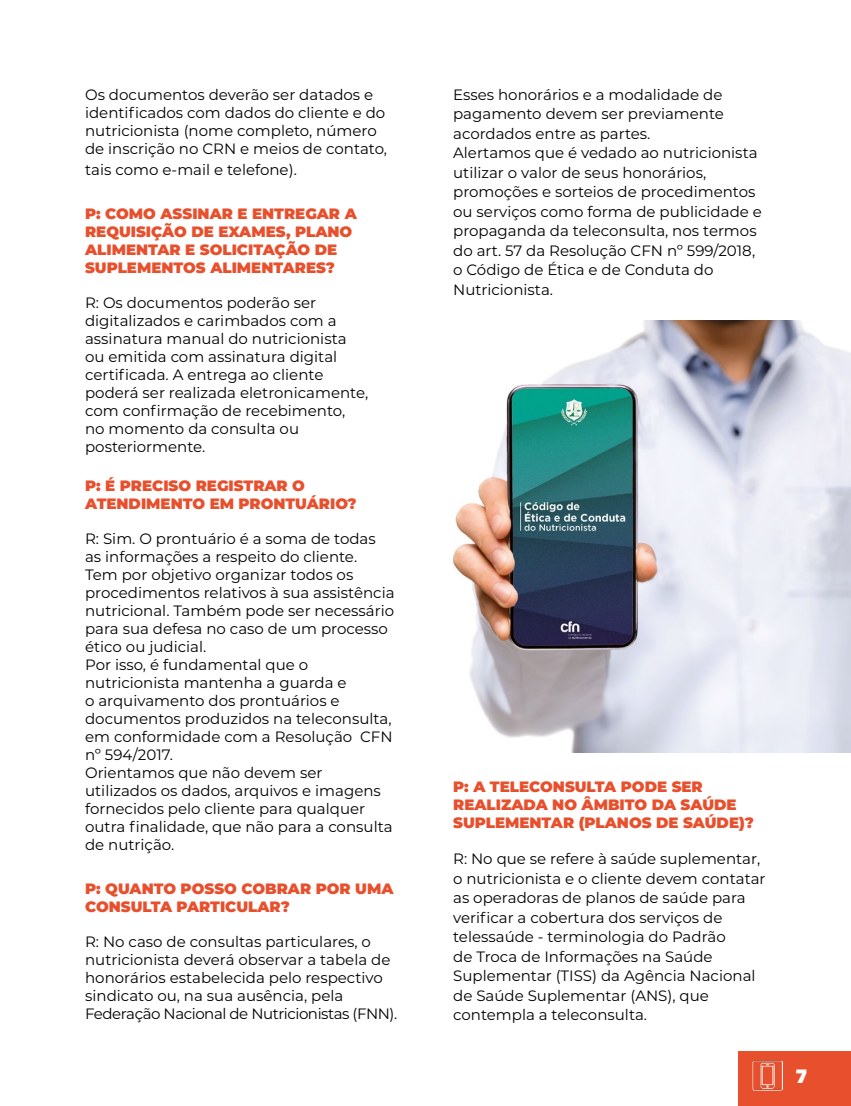
<style>
.page{position:relative;width:851px;height:1106px;background:#fff}
.page>*{position:absolute;margin:0;border:0;box-sizing:border-box;transform-origin:0 0}
.t1{font:900 18px "Clan";color:#fff}
.t2{font:15px/18px "Montserrat";color:#000}
.t3{font:900 15px/18px "Montserrat";color:#e84f2c}
</style>
<div class="page">
<div style="left:738px;top:1051px;width:112px;height:55px;background:#e84f2c"></div>
<img style="left:752px;top:1060px;width:30px;height:30px">
<img style="left:453px;top:320px;width:397px;height:432px">
<p class="t2" style="left:85px;top:85px;width:303px">Os documentos deverão ser datados e identificados com dados do cliente e do nutricionista (nome completo, número de inscrição no CRN e meios de contato,</p>
<p class="t2" style="left:85px;top:160px;width:213px">tais como e-mail e telefone).</p>
<p class="t3" style="left:85px;top:203px;width:273px">P: COMO ASSINAR E ENTREGAR A<br>REQUISIÇÃO DE EXAMES, PLANO<br>ALIMENTAR E SOLICITAÇÃO DE<br>SUPLEMENTOS ALIMENTARES?</p>
<p class="t2" style="left:85px;top:293px;width:285px">R: Os documentos poderão ser digitalizados e carimbados com a assinatura manual do nutricionista ou emitida com assinatura digital certificada. A entrega ao cliente poderá ser realizada eletronicamente, com confirmação de recebimento, no momento da consulta ou posteriormente.</p>
<p class="t3" style="left:85px;top:476px;width:273px">P: É PRECISO REGISTRAR O<br>ATENDIMENTO EM PRONTUÁRIO?</p>
<p class="t2" style="left:85px;top:529px;width:311px">R: Sim. O prontuário é a soma de todas as informações a respeito do cliente.<br>Tem por objetivo organizar todos os procedimentos relativos à sua assistência nutricional. Também pode ser necessário para sua defesa no caso de um processo ético ou judicial.<br>Por isso, é fundamental que o nutricionista mantenha a guarda e<br>o arquivamento dos prontuários e documentos produzidos na teleconsulta, em conformidade com a Resolução CFN nº 594/2017.<br>Orientamos que não devem ser utilizados os dados, arquivos e imagens fornecidos pelo cliente para qualquer outra finalidade, que não para a consulta de nutrição.</p>
<p class="t3" style="left:85px;top:878px;width:310px">P: QUANTO POSSO COBRAR POR UMA<br>CONSULTA PARTICULAR?</p>
<p class="t2" style="left:85px;top:932px;width:313px">R: No caso de consultas particulares, o nutricionista deverá observar a tabela de honorários estabelecida pelo respectivo sindicato ou, na sua ausência, pela Federação Nacional de Nutricionistas (FNN).</p>
<p class="t2" style="left:453px;top:84px;width:310px;line-height:19.5px">Esses honorários e a modalidade de pagamento devem ser previamente acordados entre as partes.<br>Alertamos que é vedado ao nutricionista utilizar o valor de seus honorários, promoções e sorteios de procedimentos ou serviços como forma de publicidade e propaganda da teleconsulta, nos termos do art. 57 da Resolução CFN nº 599/2018, o Código de Ética e de Conduta do Nutricionista.</p>
<p class="t3" style="left:453px;top:776px;width:302px">P: A TELECONSULTA PODE SER<br>REALIZADA NO ÂMBITO DA SAÚDE<br>SUPLEMENTAR (PLANOS DE SAÚDE)?</p>
<p class="t2" style="left:453px;top:848px;width:314px;line-height:19.5px">R: No que se refere à saúde suplementar, o nutricionista e o cliente devem contatar as operadoras de planos de saúde para verificar a cobertura dos serviços de telessaúde - terminologia do Padrão<br>de Troca de Informações na Saúde Suplementar (TISS) da Agência Nacional de Saúde Suplementar (ANS), que contempla a teleconsulta.</p>
<p class="t1" style="left:795px;top:1066px;width:13px">7</p>
</div>
